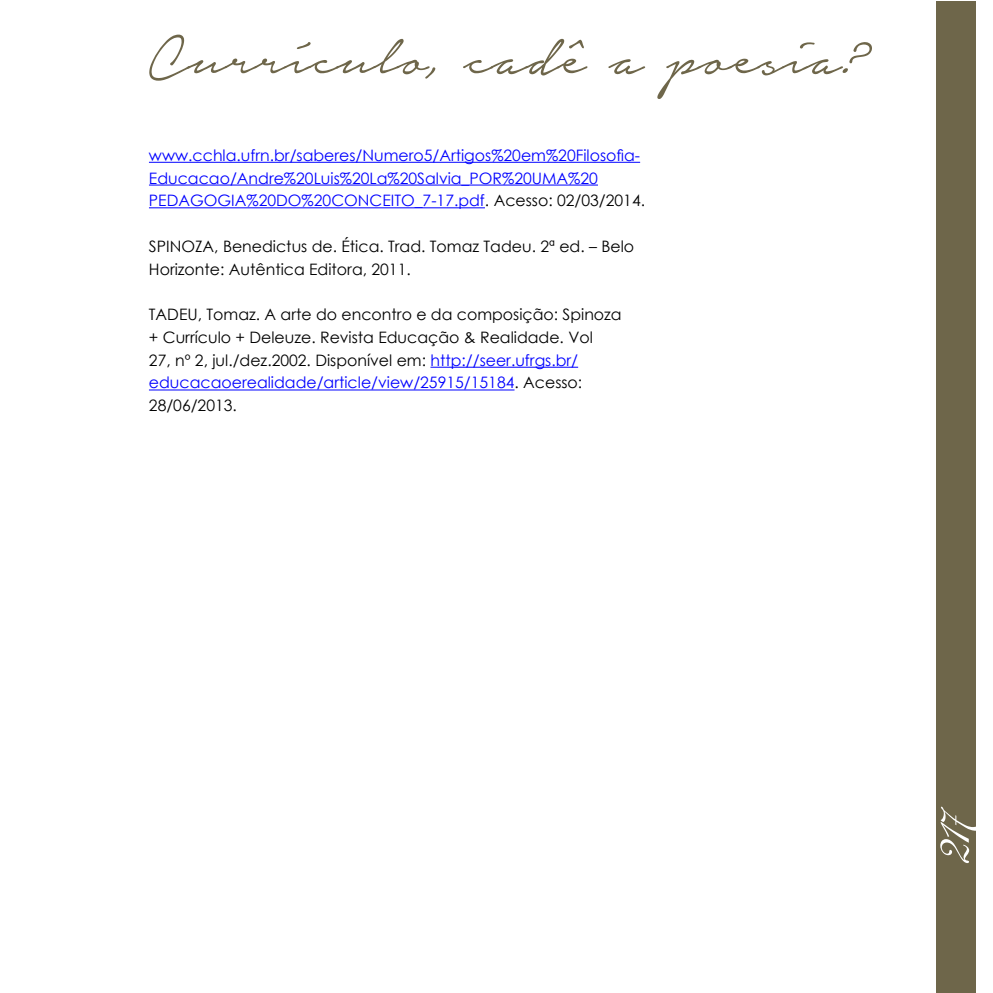
<style>
.page{position:relative;width:993px;height:993px;background:#fff}
.page>*{position:absolute;margin:0;border:0;box-sizing:border-box;transform-origin:0 0}
.t1{font:78.75px "Notera Personal Use Only";color:#6e664a}
.t2{font:63px "ARDECODE";color:#fff}
.t3{font:15.75px/22.8px "Century Gothic";color:#000}
.t4{font:15.75px/22.8px "Century Gothic";color:#00f}
.s1{color:#000}
.s2{color:#00f}
</style>
<div class="page">
<div style="left:935px;top:1px;width:40px;height:990px;background:#6e664a"></div>
<hr style="left:149px;top:162px;width:491px;height:1px;background:#00f">
<hr style="left:149px;top:184px;width:448px;height:1px;background:#00f">
<hr style="left:149px;top:207px;width:336px;height:1px;background:#00f">
<hr style="left:430px;top:366px;width:148px;height:1px;background:#00f">
<hr style="left:149px;top:389px;width:365px;height:1px;background:#00f">
<h1 class="t1" style="left:149px;top:17px;width:713px">Currículo, cadê a poesia?</h1>
<p class="t4" style="left:149px;top:143px;width:497px">www.cchla.ufrn.br/saberes/Numero5/Artigos%20em%20Filosofia-<br>Educacao/Andre%20Luis%20La%20Salvia_POR%20UMA%20<br>PEDAGOGIA%20DO%20CONCEITO_7-17.pdf<span class="s1">. Acesso: 02/03/2014.</span></p>
<p class="t3" style="left:149px;top:234px;width:486px">SPINOZA, Benedictus de. Ética. Trad. Tomaz Tadeu. 2ª ed. – Belo<br>Horizonte: Autêntica Editora, 2011.</p>
<p class="t3" style="left:149px;top:303px;width:474px">TADEU, Tomaz. A arte do encontro e da composição: Spinoza + Currículo + Deleuze. Revista Educação &amp; Realidade. Vol<br>27, nº 2, jul./dez.2002. Disponível em: <span class="s2">http://seer.ufrgs.br/ educacaoerealidade/article/view/25915/15184</span>. Acesso:<br>28/06/2013.</p>
<h2 class="t2" style="left:913px;top:861px;width:58px;rotate:-90deg">217</h2>
</div>
